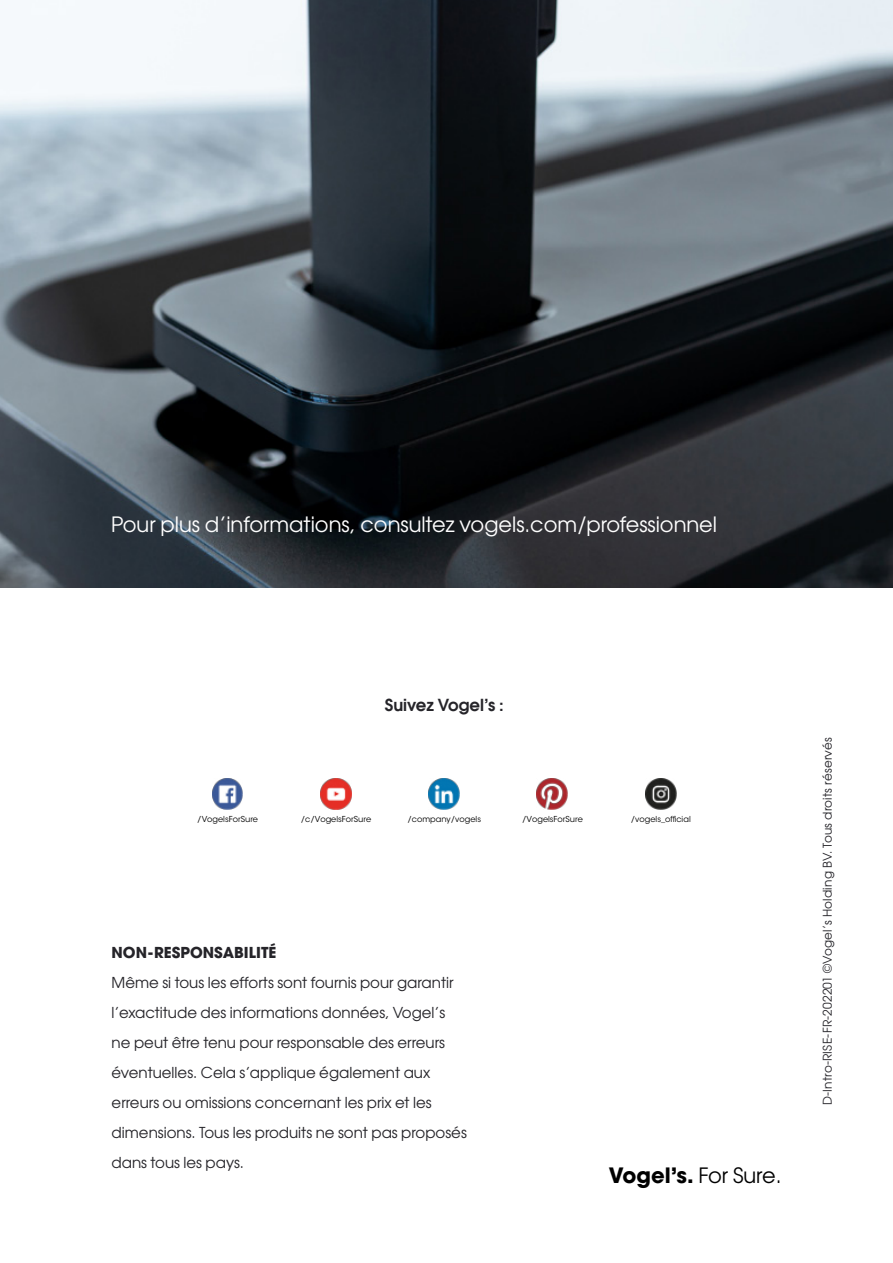
<style>
.page{position:relative;width:893px;height:1263px;background:#fff}
.page>*{position:absolute;margin:0;border:0;box-sizing:border-box;transform-origin:0 0}
.t1{font:21px "Avant Garde Gothic Bk ITC";color:#fff}
.t2{font:21px "Avant Garde Gothic Bd ITC";color:#000}
.t3{font:16.5px "Avant Garde Gothic Dm ITC";color:#252429}
.t4{font:15px/30px "Avant Garde Gothic Bk ITC";color:#252429}
.t5{font:15px "Avant Garde Gothic Bd ITC";color:#252429}
.t6{font:12px "Avant Garde Gothic Bk ITC";letter-spacing:.02em;color:#252429}
.t7{font:8.25px "ITC Avant Garde Std";color:#000}
.s1{font-family:"Avant Garde Gothic Bk ITC"}
</style>
<div class="page">
<img style="left:212px;top:778px;width:31px;height:31px">
<img style="left:320px;top:778px;width:31px;height:31px">
<img style="left:429px;top:778px;width:30px;height:31px">
<img style="left:537px;top:778px;width:31px;height:31px">
<img style="left:645px;top:778px;width:31px;height:31px">
<img style="left:0;top:0;width:893px;height:588px">
<h1 class="t1" style="left:111px;top:511px;width:607px">Pour plus d’informations, consultez vogels.com/professionnel</h1>
<p class="t3" style="left:385px;top:694px;width:120px">Suivez Vogel’s :</p>
<p class="t7" style="left:197px;top:814px;width:62px">/VogelsForSure</p>
<p class="t7" style="left:301px;top:814px;width:72px">/c/VogelsForSure</p>
<p class="t7" style="left:407px;top:814px;width:75px">/company/vogels</p>
<p class="t7" style="left:522px;top:814px;width:62px">/VogelsForSure</p>
<p class="t7" style="left:631px;top:814px;width:61px">/vogels_official</p>
<p class="t5" style="left:112px;top:943px;width:166px">NON-RESPONSABILITÉ</p>
<p class="t4" style="left:112px;top:968px;width:357px">Même si tous les efforts sont fournis pour garantir l’exactitude des informations données, Vogel’s ne peut être tenu pour responsable des erreurs éventuelles. Cela s’applique également aux erreurs ou omissions concernant les prix et les dimensions. Tous les produits ne sont pas proposés dans tous les pays.</p>
<h1 class="t2" style="left:609px;top:1161px;width:174px">Vogel’s. <span class="s1">For Sure.</span></h1>
<p class="t6" style="left:820px;top:1105px;width:369px;rotate:-90deg">D-Intro-RISE-FR-202201 ©Vogel’s Holding BV. Tous droits réservés</p>
</div>
